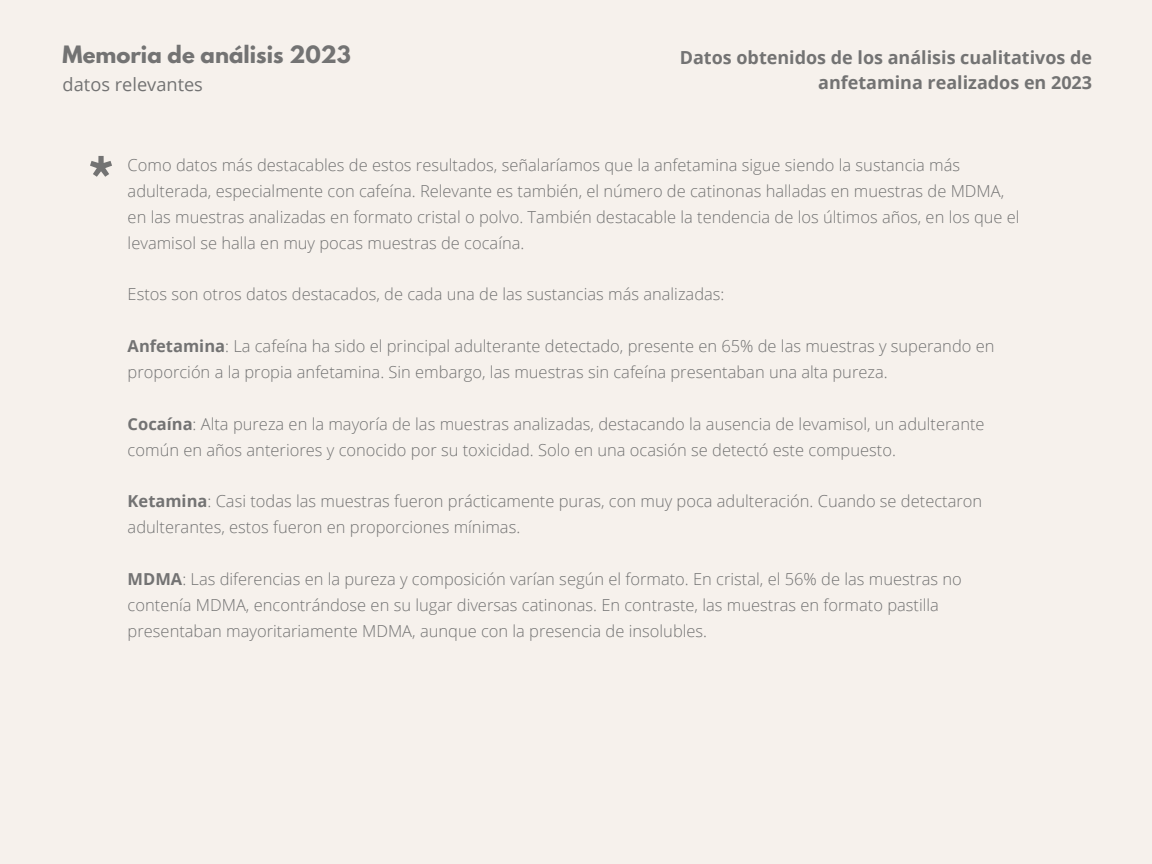
<style>
.page{position:relative;width:1152px;height:864px;background:#f6f1ec}
.page>*{position:absolute;margin:0;border:0;box-sizing:border-box;transform-origin:0 0}
.t1{font:700 60px "League Spartan";color:#737373}
.t2{font:700 21.15px "League Spartan";color:#737373}
.t3{font:18.15px "Open Sans";color:#737373}
.t4{font:700 18px/24.8px "Open Sans";color:#737373;text-align:right}
.t5{font:300 16.5px/25.8px "Open Sans";color:#737373}
.s1{font-weight:700}
</style>
<div class="page">
<h2 class="t2" style="left:63px;top:44px;width:290px">Memoria de análisis 2023</h2>
<h2 class="t3" style="left:63px;top:71px;width:142px">datos relevantes</h2>
<h1 class="t4" style="left:680px;top:45px;width:414px">Datos obtenidos de los análisis cualitativos de anfetamina realizados en 2023</h1>
<p class="t1" style="left:86px;top:154px;width:31px">*</p>
<p class="t5" style="left:128px;top:152px;width:894px">Como datos más destacables de estos resultados, señalaríamos que la anfetamina sigue siendo la sustancia más adulterada, especialmente con cafeína. Relevante es también, el número de catinonas halladas en muestras de MDMA, en las muestras analizadas en formato cristal o polvo. También destacable la tendencia de los últimos años, en los que el levamisol se halla en muy pocas muestras de cocaína.</p>
<p class="t5" style="left:128px;top:281px;width:598px">Estos son otros datos destacados, de cada una de las sustancias más analizadas:</p>
<p class="t5" style="left:128px;top:333px;width:868px"><span class="s1">Anfetamina</span>: La cafeína ha sido el principal adulterante detectado, presente en 65% de las muestras y superando en proporción a la propia anfetamina. Sin embargo, las muestras sin cafeína presentaban una alta pureza.</p>
<p class="t5" style="left:128px;top:410px;width:858px"><span class="s1">Cocaína</span>: Alta pureza en la mayoría de las muestras analizadas, destacando la ausencia de levamisol, un adulterante común en años anteriores y conocido por su toxicidad. Solo en una ocasión se detectó este compuesto.</p>
<p class="t5" style="left:128px;top:488px;width:856px"><span class="s1">Ketamina</span>: Casi todas las muestras fueron prácticamente puras, con muy poca adulteración. Cuando se detectaron adulterantes, estos fueron en proporciones mínimas.</p>
<p class="t5" style="left:128px;top:566px;width:836px"><span class="s1">MDMA</span>: Las diferencias en la pureza y composición varían según el formato. En cristal, el 56% de las muestras no contenía MDMA, encontrándose en su lugar diversas catinonas. En contraste, las muestras en formato pastilla presentaban mayoritariamente MDMA, aunque con la presencia de insolubles.</p>
</div>
